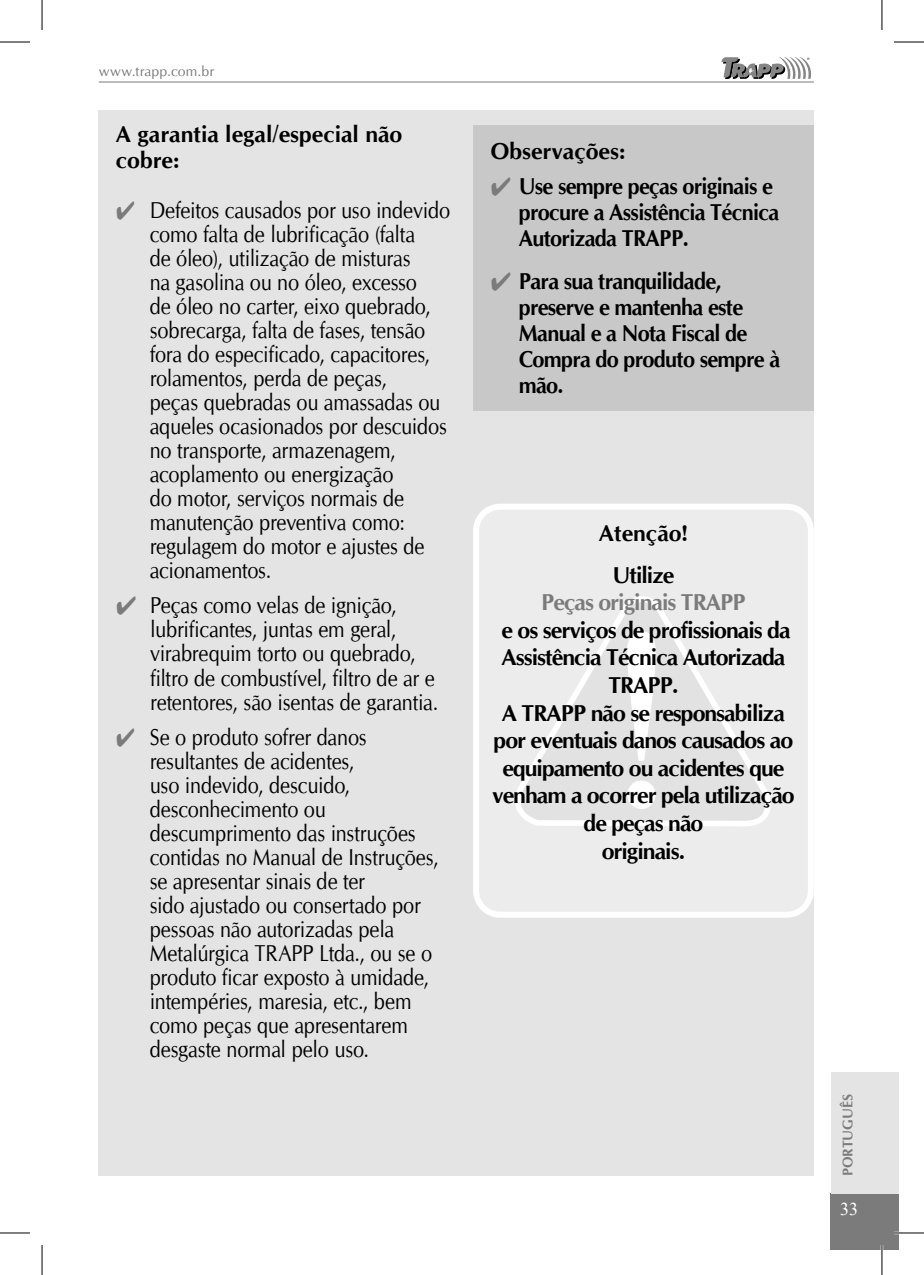
<style>
.page{position:relative;width:924px;height:1275px;background:#fff}
.page>*{position:absolute;margin:0;border:0;box-sizing:border-box;transform-origin:0 0}
.t1{font:23px/24px "CG Omega";letter-spacing:-.005em;color:#000;scale:.87 1}
.t2{font:700 23px/27.6px "CG Omega";letter-spacing:-.03em;color:#000;text-align:center}
.t3{font:700 23px/26px "CG Omega";letter-spacing:-.03em;color:#000;scale:.94 1}
.t4{font:700 23px/25.2px "CG Omega";color:#000}
.t5{font:700 23px "CG Omega";letter-spacing:-.04em;color:#7b7b7b}
.t6{font:18px "Times New Roman";color:#fff}
.t7{font:14px "CG Omega";letter-spacing:.015em;color:#7a7a7a}
.t8{font:700 14px "CG Omega";color:#7b7b7b}
</style>
<div class="page">
<div style="left:830px;top:1193px;width:68px;height:57px;background:#7b7b7b"></div>
<div style="left:830px;top:1071px;width:68px;height:122px;background:#e4e4e4"></div>
<hr style="left:99px;top:82px;width:714px;height:1px;background:#7b7b7b">
<svg style="left:721px;top:57px;width:89px;height:22px"></svg>
<div style="left:99px;top:110px;width:714px;height:1065px;background:#e4e4e4"></div>
<div style="left:473px;top:125px;width:340px;height:285px;background:#c8c8c8"></div>
<div style="left:476px;top:507px;width:334px;height:407px;background:#ececec;border-radius:24px"></div>
<div style="left:473px;top:504px;width:340px;height:413px;border:6px solid #fff;border-radius:24px"></div>
<svg style="left:515px;top:596px;width:256px;height:230px"></svg>
<hr style="left:893px;top:1231px;width:30px;height:3px;background:#fff">
<hr style="left:880px;top:1245px;width:2px;height:30px;background:#fff">
<hr style="left:0;top:42px;width:30px;height:1px;background:#000">
<hr style="left:893px;top:42px;width:30px;height:1px;background:#000">
<hr style="left:0;top:1232px;width:30px;height:1px;background:#000">
<hr style="left:893px;top:1232px;width:30px;height:1px;background:#000">
<hr style="left:42px;top:0;width:1px;height:30px;background:#000">
<hr style="left:42px;top:1245px;width:1px;height:30px;background:#000">
<hr style="left:881px;top:0;width:1px;height:30px;background:#000">
<hr style="left:881px;top:1245px;width:1px;height:30px;background:#000">
<div style="left:627px;top:632px;width:28px;height:176px;background:#e2e2e2"></div>
<p class="t7" style="left:99px;top:62px;width:117px">www.trapp.com.br</p>
<p class="t4" style="left:116px;top:122px;width:288px">A garantia legal/especial não cobre:</p>
<p class="t1" style="left:150px;top:198px;width:346px">Defeitos causados por uso indevido como falta de lubrificação (falta<br>de óleo), utilização de misturas<br>na gasolina ou no óleo, excesso<br>de óleo no carter, eixo quebrado, sobrecarga, falta de fases, tensão fora do especificado, capacitores, rolamentos, perda de peças,<br>peças quebradas ou amassadas ou aqueles ocasionados por descuidos no transporte, armazenagem, acoplamento ou energização<br>do motor, serviços normais de manutenção preventiva como: regulagem do motor e ajustes de acionamentos.</p>
<p class="t1" style="left:150px;top:594px;width:332px">Peças como velas de ignição, lubrificantes, juntas em geral, virabrequim torto ou quebrado, filtro de combustível, filtro de ar e retentores, são isentas de garantia.</p>
<p class="t1" style="left:150px;top:725px;width:333px">Se o produto sofrer danos resultantes de acidentes,<br>uso indevido, descuido, desconhecimento ou descumprimento das instruções contidas no Manual de Instruções, se apresentar sinais de ter<br>sido ajustado ou consertado por pessoas não autorizadas pela<br>Metalúrgica TRAPP Ltda., ou se o produto ficar exposto à umidade, intempéries, maresia, etc., bem como peças que apresentarem desgaste normal pelo uso.</p>
<p class="t2" style="left:518px;top:133px;width:255px;line-height:35.6px;text-align:left;text-indent:-28px">Observações:<br>Use sempre peças originais e</p>
<p class="t3" style="left:518px;top:199px;width:279px">procure a Assistência Técnica<br>Autorizada TRAPP.</p>
<p class="t3" style="left:518px;top:268px;width:279px">Para sua tranquilidade, preserve e mantenha este<br>Manual e a Nota Fiscal de<br>Compra do produto sempre à mão.</p>
<p class="t2" style="left:598px;top:512px;width:91px;line-height:41.4px">Atenção!<br>Utilize</p>
<p class="t5" style="left:541px;top:588px;width:206px">Peças originais TRAPP</p>
<p class="t2" style="left:492px;top:616px;width:304px">e os serviços de profissionais da<br>Assistência Técnica Autorizada<br>TRAPP.<br>A TRAPP não se responsabiliza por eventuais danos causados ao equipamento ou acidentes que venham a ocorrer pela utilização de peças não<br>originais.</p>
<p class="t8" style="left:838px;top:1176px;width:84px;rotate:-90deg">PORTUGUÊS</p>
<p class="t6" style="left:839px;top:1196px;width:19px">33</p>
</div>
